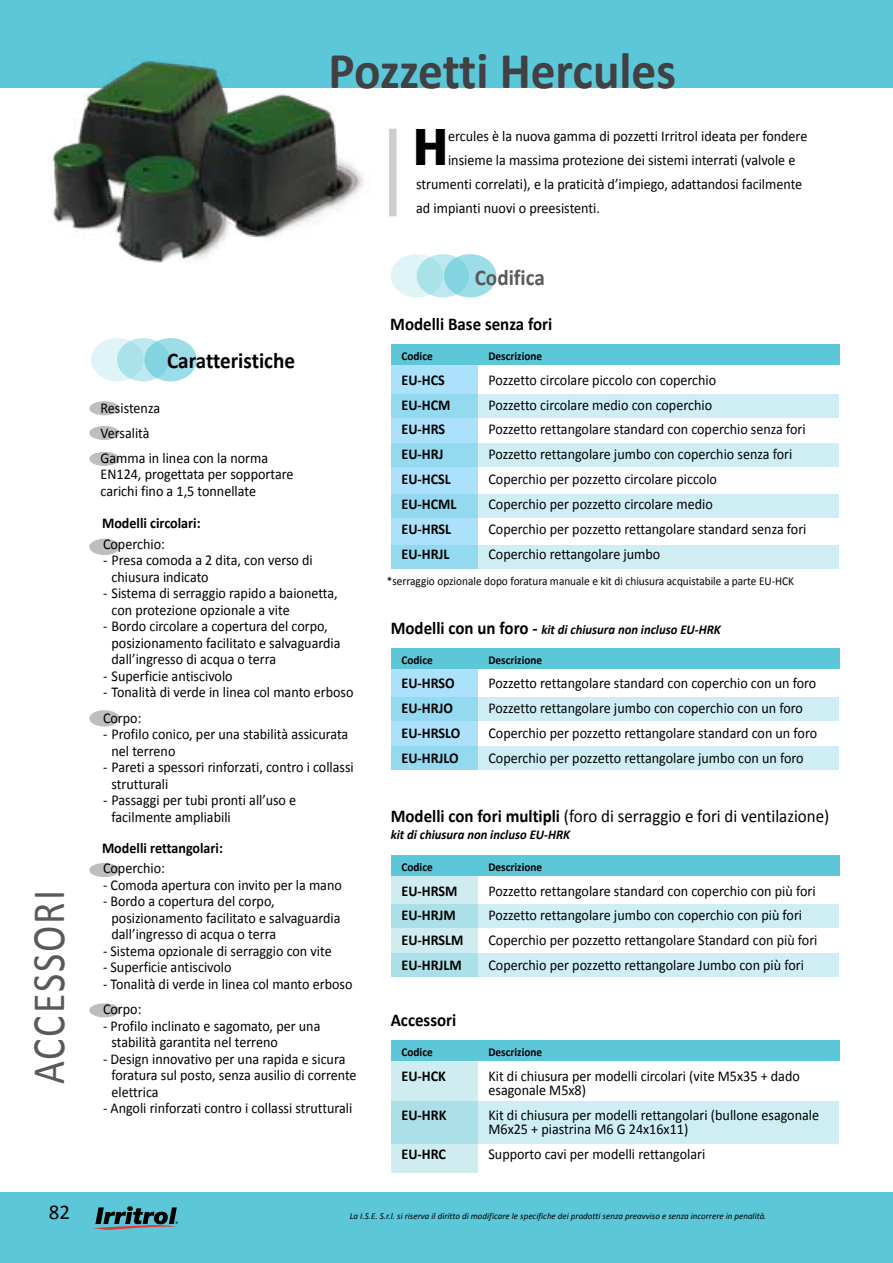
<style>
.page{position:relative;width:893px;height:1263px;background:#fff}
.page>*{position:absolute;margin:0;border:0;box-sizing:border-box;transform-origin:0 0}
.t1{font:700 51.9px "Calibri";color:#414042;scale:.95 1}
.t2{font:900 51.6px "Frutiger";color:#000;scale:.94 1}
.t3{font:46.65px "Calibri";letter-spacing:.05em;color:#58595b;scale:.85 1}
.t4{font:700 22.5px "Calibri";color:#000;scale:.94 1}
.t5{font:700 22.5px "Calibri";color:#58595b;scale:.94 1}
.t6{font:21px "Calibri";color:#000}
.t7{font:18px "Calibri";color:#000;scale:.94 1}
.t8{font:700 18px "Calibri";color:#000;scale:.94 1}
.t9{font:15px/16.5px "Calibri";color:#000;scale:.94 1}
.t10{font:700 15px/24.9px "Calibri";color:#000;scale:.94 1}
.t11{font:italic 700 13.5px "Calibri";color:#000;scale:.94 1}
.t12{font:12px "Calibri";color:#000;scale:.94 1}
.t13{font:700 12px "Calibri";color:#000;scale:.94 1}
.t14{font:italic 9px "Calibri";color:#000}
.s1{font-style:normal;font-size:18px}
.s2{font-weight:700}
</style>
<div class="page">
<div style="left:0;top:1192px;width:893px;height:71px;background:#5bc7d8"></div>
<svg style="left:93px;top:1206px;width:85px;height:24px"></svg>
<div style="left:0;top:0;width:893px;height:88px;background:#5bc7d8"></div>
<div style="left:89px;top:401px;width:31px;height:14px;background:#bcbec0;border-radius:50%"></div>
<div style="left:89px;top:452px;width:31px;height:14px;background:#bcbec0;border-radius:50%"></div>
<div style="left:89px;top:426px;width:31px;height:14px;background:#bcbec0;border-radius:50%"></div>
<div style="left:91px;top:338px;width:52px;height:43px;background:#def4f7;border-radius:50%"></div>
<svg style="left:117px;top:338px;width:52px;height:43px"></svg>
<svg style="left:144px;top:338px;width:53px;height:43px;background:#93dae5"></svg>
<div style="left:89px;top:539px;width:31px;height:16px;background:#bcbec0;border-radius:50%"></div>
<div style="left:89px;top:710px;width:31px;height:16px;background:#bcbec0;border-radius:50%"></div>
<div style="left:389px;top:129px;width:8px;height:87px;background:#cdcdcd"></div>
<div style="left:89px;top:863px;width:31px;height:14px;background:#bcbec0;border-radius:50%"></div>
<div style="left:89px;top:1003px;width:31px;height:14px;background:#bcbec0;border-radius:50%"></div>
<img style="left:49px;top:60px;width:315px;height:203px">
<div style="left:391px;top:254px;width:52px;height:43px;background:#def4f7;border-radius:50%"></div>
<svg style="left:417px;top:254px;width:52px;height:43px"></svg>
<svg style="left:444px;top:254px;width:52px;height:43px;background:#93d9e4"></svg>
<div style="left:391px;top:345px;width:87px;height:223px;background:#abe1fa"></div>
<div style="left:391px;top:345px;width:449px;height:20px;background:#5bc7d8"></div>
<svg style="left:391px;top:394px;width:448px;height:23px;background:#c2e9f2"></svg>
<svg style="left:391px;top:443px;width:448px;height:23px;background:#c2e9f2"></svg>
<svg style="left:391px;top:494px;width:448px;height:23px;background:#c2e9f2"></svg>
<svg style="left:391px;top:545px;width:448px;height:23px;background:#c2e9f2"></svg>
<div style="left:391px;top:648px;width:87px;height:122px;background:#abe1fa"></div>
<div style="left:391px;top:648px;width:449px;height:21px;background:#5bc7d8"></div>
<svg style="left:391px;top:698px;width:448px;height:23px;background:#c2e9f2"></svg>
<svg style="left:391px;top:747px;width:448px;height:23px;background:#c2e9f2"></svg>
<div style="left:391px;top:1040px;width:87px;height:132px;background:#cfecf0"></div>
<div style="left:391px;top:1040px;width:449px;height:21px;background:#5bc7d8"></div>
<svg style="left:391px;top:1101px;width:448px;height:42px;background:#c7ebf0"></svg>
<div style="left:391px;top:855px;width:87px;height:122px;background:#cfecf0"></div>
<div style="left:391px;top:855px;width:449px;height:21px;background:#5bc7d8"></div>
<svg style="left:391px;top:905px;width:448px;height:23px;background:#c7ebf0"></svg>
<svg style="left:391px;top:954px;width:448px;height:23px;background:#c7ebf0"></svg>
<h1 class="t1" style="left:329px;top:38px;width:367px">Pozzetti Hercules</h1>
<h2 class="t2" style="left:413px;top:116px;width:39px">H</h2>
<p class="t9" style="left:448px;top:128px;width:384px">ercules è la nuova gamma di pozzetti Irritrol ideata per fondere</p>
<p class="t9" style="left:448px;top:152px;width:371px">insieme la massima protezione dei sistemi interrati (valvole e</p>
<p class="t9" style="left:416px;top:176px;width:412px">strumenti correlati), e la praticità d’impiego, adattandosi facilmente</p>
<p class="t9" style="left:416px;top:200px;width:197px">ad impianti nuovi o preesistenti.</p>
<h3 class="t5" style="left:475px;top:263px;width:76px">Codifica</h3>
<h3 class="t3" style="left:19px;top:1084px;width:230px;rotate:-90deg">ACCESSORI</h3>
<h3 class="t4" style="left:167px;top:346px;width:138px">Caratteristiche</h3>
<p class="t9" style="left:101px;top:395px;width:180px;line-height:25px">Resistenza<br>Versalità<br>Gamma in linea con la norma</p>
<p class="t9" style="left:101px;top:466px;width:207px">EN124, progettata per sopportare carichi fino a 1,5 tonnellate</p>
<p class="t10" style="left:102px;top:511px;width:106px">Modelli circolari:</p>
<p class="t9" style="left:103px;top:536px;width:67px">Coperchio:</p>
<p class="t9" style="left:112px;top:552px;width:216px;text-indent:-9px">- Presa comoda a 2 dita, con verso di chiusura indicato</p>
<p class="t9" style="left:112px;top:585px;width:242px;text-indent:-9px">- Sistema di serraggio rapido a baionetta, con protezione opzionale a vite</p>
<p class="t9" style="left:112px;top:618px;width:245px;text-indent:-9px">- Bordo circolare a copertura del corpo, posizionamento facilitato e salvaguardia dall’ingresso di acqua o terra</p>
<p class="t9" style="left:103px;top:668px;width:139px">- Superficie antiscivolo</p>
<p class="t9" style="left:103px;top:680px;width:268px;line-height:25.5px">- Tonalità di verde in linea col manto erboso<br>Corpo:</p>
<p class="t9" style="left:112px;top:726px;width:253px;text-indent:-9px">- Profilo conico, per una stabilità assicurata nel terreno</p>
<p class="t9" style="left:112px;top:759px;width:259px;text-indent:-9px">- Pareti a spessori rinforzati, contro i collassi strutturali</p>
<p class="t9" style="left:112px;top:792px;width:198px;text-indent:-9px">- Passaggi per tubi pronti all’uso e facilmente ampliabili</p>
<p class="t10" style="left:102px;top:835px;width:130px">Modelli rettangolari:</p>
<p class="t9" style="left:103px;top:860px;width:67px">Coperchio:</p>
<p class="t9" style="left:103px;top:877px;width:256px">- Comoda apertura con invito per la mano</p>
<p class="t9" style="left:111px;top:893px;width:245px;text-indent:-9px">- Bordo a copertura del corpo, posizionamento facilitato e salvaguardia dall’ingresso di acqua o terra</p>
<p class="t9" style="left:103px;top:943px;width:245px">- Sistema opzionale di serraggio con vite</p>
<p class="t9" style="left:103px;top:959px;width:138px">- Superficie antiscivolo</p>
<p class="t9" style="left:103px;top:971px;width:267px;line-height:25.5px">- Tonalità di verde in linea col manto erboso<br>Corpo:</p>
<p class="t9" style="left:111px;top:1018px;width:224px;text-indent:-9px">- Profilo inclinato e sagomato, per una stabilità garantita nel terreno</p>
<p class="t9" style="left:111px;top:1051px;width:262px;text-indent:-9px">- Design innovativo per una rapida e sicura foratura sul posto, senza ausilio di corrente elettrica</p>
<p class="t9" style="left:103px;top:1100px;width:267px">- Angoli rinforzati contro i collassi strutturali</p>
<p class="t8" style="left:390px;top:312px;width:174px">Modelli Base senza fori</p>
<p class="t13" style="left:401px;top:348px;width:35px">Codice</p>
<p class="t10" style="left:401px;top:367px;width:60px">EU-HCS<br>EU-HCM<br>EU-HRS<br>EU-HRJ<br>EU-HCSL<br>EU-HCML<br>EU-HRSL<br>EU-HRJL</p>
<p class="t12" style="left:387px;top:573px;width:435px">*serraggio opzionale dopo foratura manuale e kit di chiusura acquistabile a parte EU-HCK</p>
<p class="t13" style="left:488px;top:348px;width:59px">Descrizione</p>
<p class="t9" style="left:488px;top:367px;width:340px;line-height:24.9px">Pozzetto circolare piccolo con coperchio<br>Pozzetto circolare medio con coperchio<br>Pozzetto rettangolare standard con coperchio senza fori Pozzetto rettangolare jumbo con coperchio senza fori Coperchio per pozzetto circolare piccolo<br>Coperchio per pozzetto circolare medio<br>Coperchio per pozzetto rettangolare standard senza fori Coperchio rettangolare jumbo</p>
<p class="t11" style="left:391px;top:620px;width:353px"><span class="s1">Modelli con un foro -</span> kit di chiusura non incluso EU-HRK</p>
<p class="t13" style="left:401px;top:652px;width:35px">Codice</p>
<p class="t10" style="left:401px;top:671px;width:64px">EU-HRSO<br>EU-HRJO<br>EU-HRSLO<br>EU-HRJLO</p>
<p class="t13" style="left:488px;top:652px;width:59px">Descrizione</p>
<p class="t9" style="left:488px;top:671px;width:351px;line-height:24.9px">Pozzetto rettangolare standard con coperchio con un foro Pozzetto rettangolare jumbo con coperchio con un foro Coperchio per pozzetto rettangolare standard con un foro Coperchio per pozzetto rettangolare jumbo con un foro</p>
<p class="t7" style="left:391px;top:805px;width:468px"><span class="s2">Modelli con fori multipli</span> (foro di serraggio e fori di ventilazione)</p>
<p class="t11" style="left:391px;top:826px;width:192px">kit di chiusura non incluso EU-HRK</p>
<p class="t13" style="left:401px;top:859px;width:35px">Codice</p>
<p class="t10" style="left:401px;top:878px;width:68px">EU-HRSM<br>EU-HRJM<br>EU-HRSLM<br>EU-HRJLM</p>
<p class="t8" style="left:391px;top:1008px;width:71px">Accessori</p>
<p class="t13" style="left:401px;top:1044px;width:35px">Codice</p>
<p class="t10" style="left:401px;top:1063px;width:49px">EU-HCK</p>
<p class="t10" style="left:401px;top:1102px;width:49px">EU-HRK</p>
<p class="t10" style="left:401px;top:1141px;width:49px">EU-HRC</p>
<p class="t13" style="left:488px;top:859px;width:59px">Descrizione</p>
<p class="t9" style="left:488px;top:878px;width:351px;line-height:24.9px">Pozzetto rettangolare standard con coperchio con più fori Pozzetto rettangolare jumbo con coperchio con più fori Coperchio per pozzetto rettangolare Standard con più fori Coperchio per pozzetto rettangolare Jumbo con più fori</p>
<p class="t13" style="left:488px;top:1044px;width:59px">Descrizione</p>
<p class="t9" style="left:488px;top:1068px;width:333px;line-height:14.2px">Kit di chiusura per modelli circolari (vite M5x35 + dado esagonale M5x8)</p>
<p class="t9" style="left:488px;top:1107px;width:353px;line-height:14.2px">Kit di chiusura per modelli rettangolari (bullone esagonale<br>M6x25 + piastrina M6 G 24x16x11)</p>
<p class="t9" style="left:488px;top:1145px;width:232px">Supporto cavi per modelli rettangolari</p>
<h3 class="t6" style="left:49px;top:1199px;width:23px">82</h3>
<p class="t14" style="left:350px;top:1209px;width:418px">La I.S.E. S.r.l. si riserva il diritto di modificare le specifiche dei prodotti senza preavviso e senza incorrere in penalità.</p>
</div>
